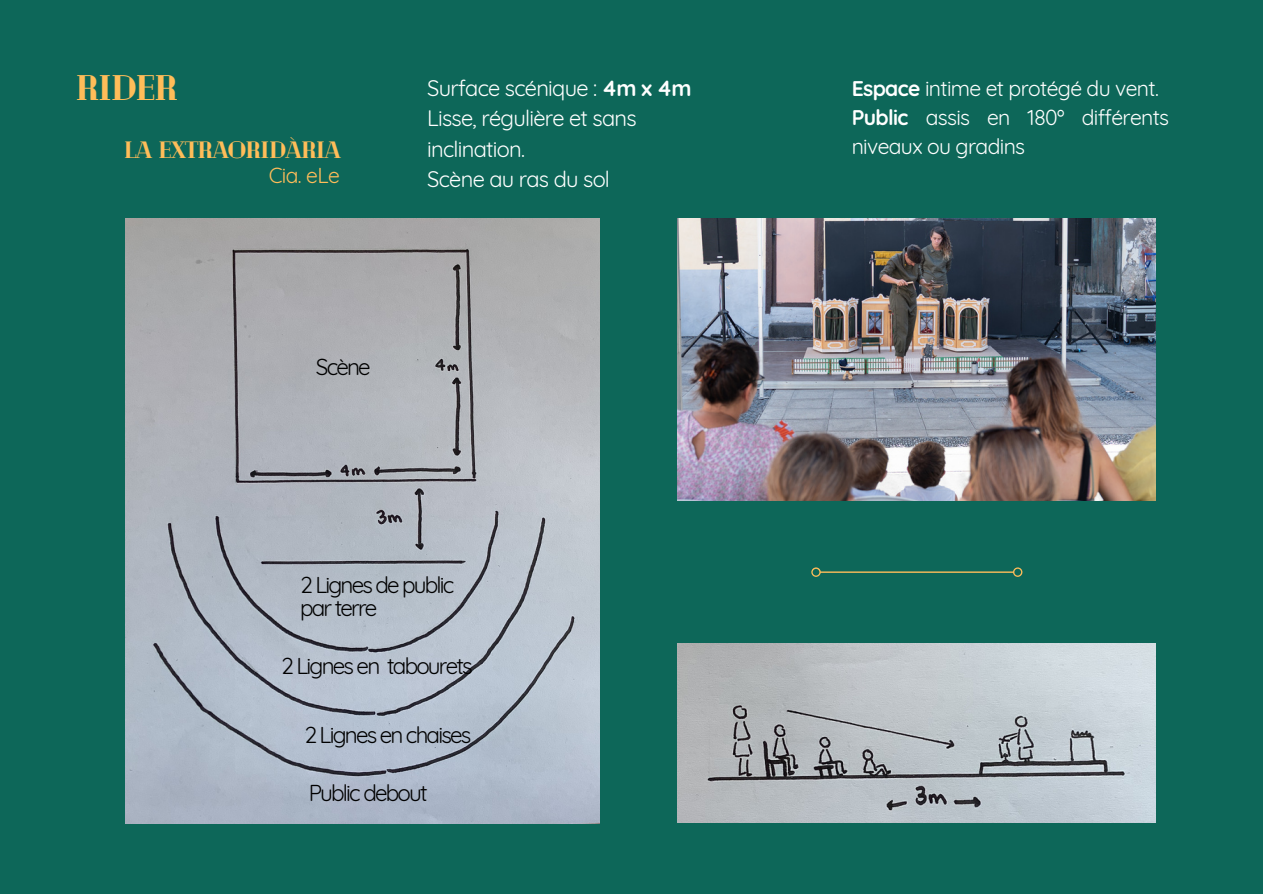
<style>
.page{position:relative;width:1263px;height:894px;background:#fff}
.page>*{position:absolute;margin:0;border:0;box-sizing:border-box;transform-origin:0 0}
.t1{font:900 35.55px "Cheque";letter-spacing:-.05em;color:#ffbd59}
.t2{font:900 23.55px "Cheque";letter-spacing:-.05em;color:#ffbd59}
.t3{font:22.5px "Quicksand";letter-spacing:-.08em;color:#000}
.t4{font:21.9px/30.3px "Quicksand";letter-spacing:-.035em;color:#fff}
.t5{font:21.15px/29.2px "Quicksand";letter-spacing:-.03em;color:#fff}
.t6{font:21.15px "Quicksand";letter-spacing:-.03em;color:#ffbd59}
.s1{font-weight:700}
</style>
<div class="page">
<div style="left:0;top:0;width:1263px;height:893px;background:#0d6759"></div>
<img style="left:678px;top:219px;width:478px;height:281px">
<svg style="left:811px;top:567px;width:211px;height:9px"></svg>
<img style="left:678px;top:643px;width:478px;height:179px">
<img style="left:125px;top:219px;width:475px;height:603px">
<p class="t1" style="left:75px;top:64px;width:104px">RIDER</p>
<p class="t2" style="left:124px;top:134px;width:219px">LA EXTRAORIDÀRIA</p>
<p class="t6" style="left:269px;top:161px;width:73px">Cia. eLe</p>
<p class="t4" style="left:427px;top:72px;width:266px">Surface scénique : <span class="s1">4m x 4m</span></p>
<p class="t4" style="left:427px;top:103px;width:211px">Lisse, régulière et sans inclination.</p>
<p class="t4" style="left:427px;top:163px;width:184px">Scène au ras du sol</p>
<p class="t3" style="left:316px;top:352px;width:56px">Scène</p>
<p class="t3" style="left:300px;top:570px;width:156px">2 Lignes de public</p>
<p class="t3" style="left:300px;top:593px;width:79px">par terre</p>
<p class="t3" style="left:281px;top:651px;width:193px">2 Lignes en tabourets</p>
<p class="t3" style="left:304px;top:720px;width:168px">2 Lignes en chaises</p>
<p class="t3" style="left:309px;top:778px;width:120px">Public debout</p>
<p class="t5" style="left:852px;top:73px;width:309px"><span class="s1">Espace</span> intime et protégé du vent.</p>
<p class="t5" style="left:852px;top:102px;width:319px"><span class="s1">Public</span> assis en 180º différents niveaux ou gradins</p>
</div>
